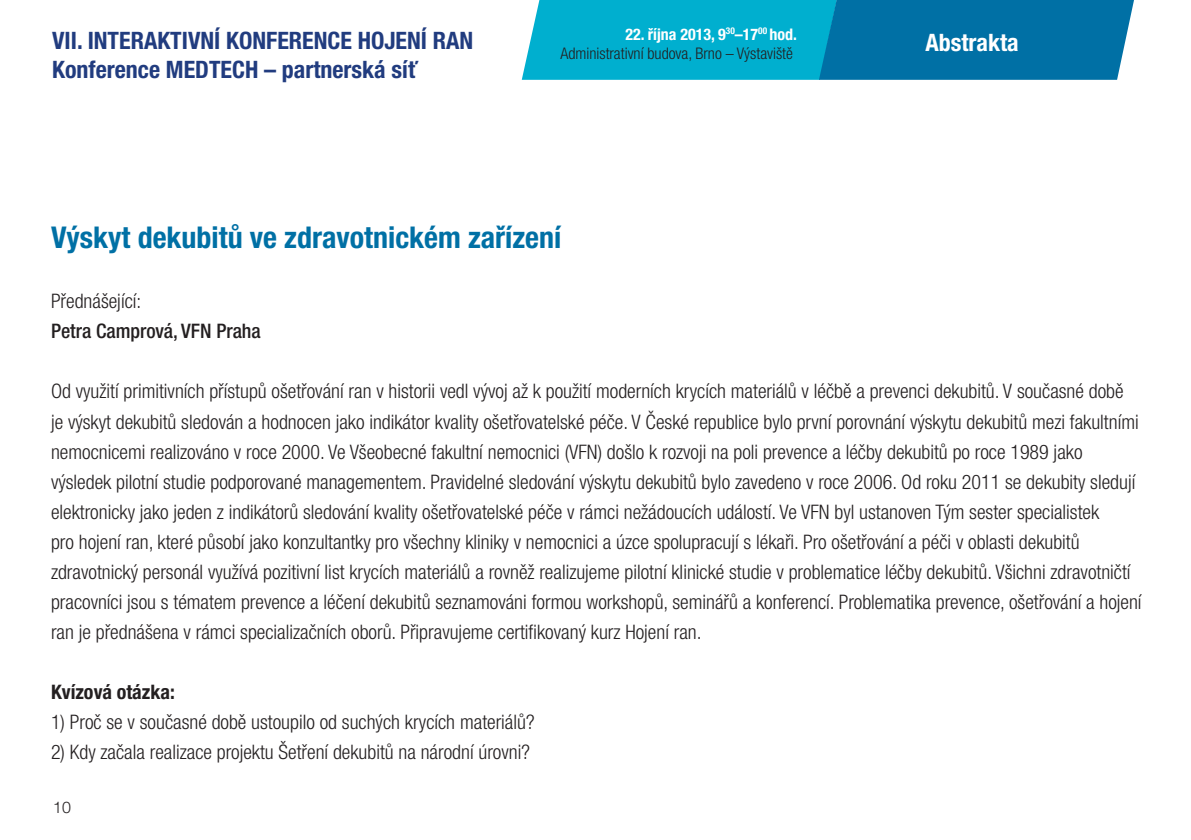
<style>
.page{position:relative;width:1191px;height:840px;background:#fff}
.page>*{position:absolute;margin:0;border:0;box-sizing:border-box;transform-origin:0 0}
.t1{font:700 condensed 30px "Helvetica Neue LT Pro";color:#0070a5}
.t2{font:700 condensed 24px "Helvetica Neue LT Pro";color:#213c7f}
.t3{font:700 condensed 24px "Helvetica Neue LT Pro";color:#fff}
.t4{font:300 condensed 20px/30px "Helvetica Neue LT Pro";color:#231f20}
.t5{font:500 condensed 20px "Helvetica Neue LT Pro";color:#231f20}
.t6{font:700 condensed 20px "Helvetica Neue LT Pro";color:#231f20}
.t7{font:300 condensed 16px/19.2px "Helvetica Neue LT Pro";color:#231f20;text-align:right}
.t8{font:300 16px "Helvetica Neue LT Pro";color:#231f20}
.s1{font-weight:700;color:#fff}
</style>
<div class="page">
<svg style="left:522px;top:0;width:612px;height:80px;background:#0893bc"></svg>
<p class="t2" style="left:52px;top:26px;width:423px">VII. INTERAKTIVNÍ KONFERENCE HOJENÍ RAN</p>
<p class="t3" style="left:925px;top:27px;width:95px">Abstrakta</p>
<p class="t2" style="left:52px;top:55px;width:367px">Konference MEDTECH – partnerská síť</p>
<p class="t7" style="left:560px;top:24px;width:238px"><span class="s1">22. října 2013, 9</span><sup>30</sup><span class="s1">–17</span><sup>00</sup> <span class="s1">hod.<br></span>Administrativní budova, Brno – Výstaviště</p>
<h1 class="t1" style="left:51px;top:219px;width:512px">Výskyt dekubitů ve zdravotnickém zařízení</h1>
<p class="t4" style="left:51px;top:286px;width:92px">Přednášející:</p>
<p class="t5" style="left:51px;top:319px;width:211px">Petra Camprová, VFN Praha</p>
<p class="t4" style="left:51px;top:376px;width:1092px">Od využití primitivních přístupů ošetřování ran v historii vedl vývoj až k použití moderních krycích materiálů v léčbě a prevenci dekubitů. V současné době<br>je výskyt dekubitů sledován a hodnocen jako indikátor kvality ošetřovatelské péče. V České republice bylo první porovnání výskytu dekubitů mezi fakultními nemocnicemi realizováno v roce 2000. Ve Všeobecné fakultní nemocnici (VFN) došlo k rozvoji na poli prevence a léčby dekubitů po roce 1989 jako výsledek pilotní studie podporované managementem. Pravidelné sledování výskytu dekubitů bylo zavedeno v roce 2006. Od roku 2011 se dekubity sledují elektronicky jako jeden z indikátorů sledování kvality ošetřovatelské péče v rámci nežádoucích událostí. Ve VFN byl ustanoven Tým sester specialistek<br>pro hojení ran, které působí jako konzultantky pro všechny kliniky v nemocnici a úzce spolupracují s lékaři. Pro ošetřování a péči v oblasti dekubitů zdravotnický personál využívá pozitivní list krycích materiálů a rovněž realizujeme pilotní klinické studie v problematice léčby dekubitů. Všichni zdravotničtí pracovníci jsou s tématem prevence a léčení dekubitů seznamováni formou workshopů, seminářů a konferencí. Problematika prevence, ošetřování a hojení ran je přednášena v rámci specializačních oborů. Připravujeme certifikovaný kurz Hojení ran.</p>
<p class="t6" style="left:51px;top:679px;width:125px">Kvízová otázka:</p>
<p class="t4" style="left:51px;top:706px;width:485px">1) Proč se v současné době ustoupilo od suchých krycích materiálů?</p>
<p class="t4" style="left:51px;top:736px;width:480px">2) Kdy začala realizace projektu Šetření dekubitů na národní úrovni?</p>
<p class="t8" style="left:53px;top:797px;width:19px">10</p>
</div>
